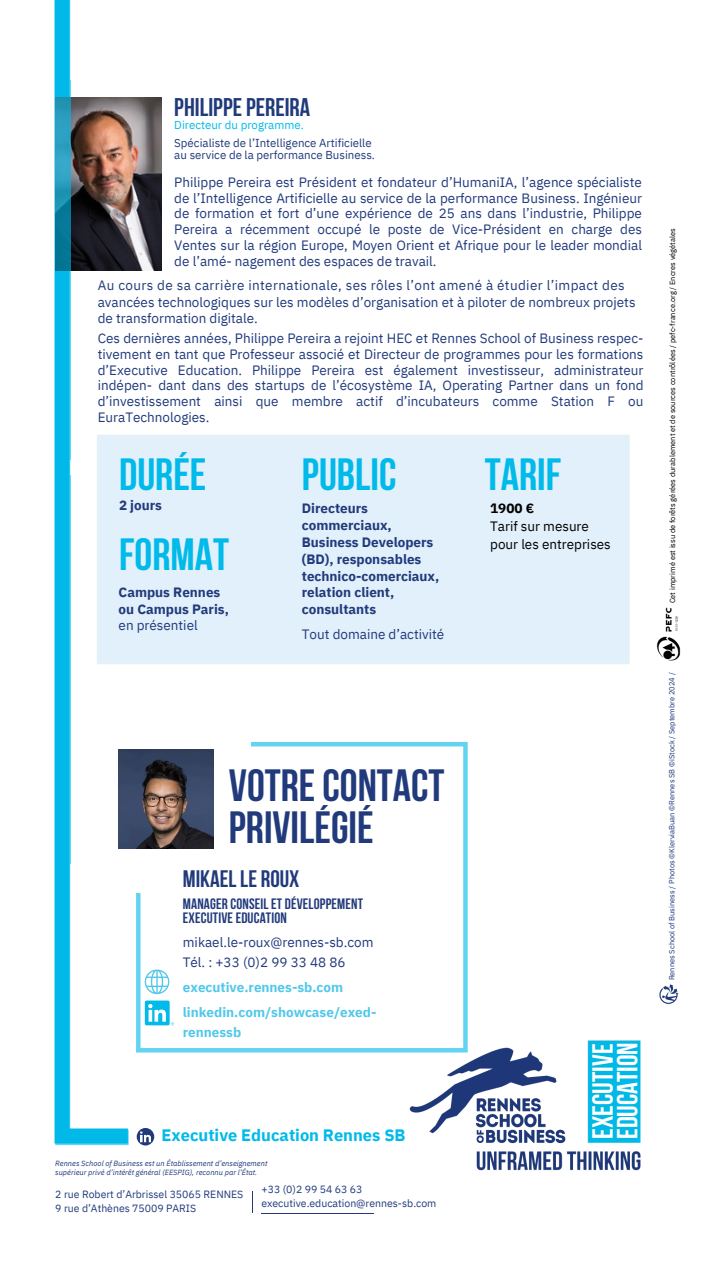
<style>
.page{position:relative;width:702px;height:1264px;background:#fff}
.page>*{position:absolute;margin:0;border:0;box-sizing:border-box;transform-origin:0 0}
.t1{font:700 45px "Bebas Neue";color:#00baea}
.t2{font:700 45px/41.7px "Bebas Neue";color:#213a7c}
.t3{font:700 28.95px "Bebas Neue";color:#fff}
.t4{font:700 25.5px "Bebas Neue";color:#213a7c}
.t5{font:700 23.85px "Bebas Neue";color:#213a7c}
.t6{font:700 16.5px "IBM Plex Sans";color:#00baea}
.t7{font:700 15px/14.7px "Bebas Neue";letter-spacing:.01em;color:#213a7c}
.t8{font:13.5px/15.8px "IBM Plex Sans";color:#213a7c}
.t9{font:700 13.5px/16.8px "IBM Plex Sans";color:#213a7c}
.t10{font:700 13.5px/24.8px "IBM Plex Sans";color:#52c8ea}
.t11{font:13.5px/18px "IBM Plex Sans";color:#000}
.t12{font:11.55px "IBM Plex Sans";color:#213a7c}
.t13{font:11.55px "IBM Plex Sans";color:#00baea}
.t14{font:10.5px/13.5px "IBM Plex Sans";color:#213a7c}
.t15{font:italic 7.5px/9px "IBM Plex Sans";color:#213a7c}
.t16{font:7.5px "IBM Plex Sans";color:#000}
.t17{font:7.5px "IBM Plex Sans";color:#213a7c}
.s1{font-weight:400}
.s2{font-weight:700}
</style>
<div class="page">
<img style="left:54px;top:0;width:587px;height:1171px">
<img style="left:129px;top:98px;width:32px;height:172px">
<svg style="left:55px;top:0;width:74px;height:1145px"></svg>
<svg style="left:55px;top:80px;width:15px;height:379px;fill:#00b9e8"></svg>
<div style="left:55px;top:475px;width:15px;height:388px;background:#00baea"></div>
<svg style="left:136px;top:742px;width:332px;height:310px"></svg>
<div style="left:104px;top:705px;width:147px;height:187px;background:#fff"></div>
<img style="left:119px;top:749px;width:94px;height:99px">
<hr style="left:261px;top:1213px;width:113px;height:1px;background:#213a7c">
<svg style="left:252px;top:1191px;width:1px;height:21px"></svg>
<svg style="left:137px;top:1127px;width:120px;height:18px"></svg>
<svg style="left:659px;top:984px;width:19px;height:19px"></svg>
<img style="left:656px;top:607px;width:25px;height:54px">
<svg style="left:145px;top:1000px;width:29px;height:25px"></svg>
<svg style="left:145px;top:969px;width:24px;height:25px"></svg>
<p class="t4" style="left:174px;top:97px;width:137px">PHILIPPEPEREIRA</p>
<h4 class="t13" style="left:174px;top:117px;width:131px">Directeur du programme.</h4>
<p class="t12" style="left:174px;top:135px;width:199px">Spécialiste de l’Intelligence Artificielle</p>
<p class="t12" style="left:174px;top:147px;width:202px">au service de la performance Business.</p>
<h6 class="t8" style="left:174px;top:174px;width:469px;text-align:justify">Philippe Pereira est Président et fondateur d’HumaniIA, l’agence spécialiste de l’Intelligence Artificielle au service de la performance Business. Ingénieur de formation et fort d’une expérience de 25 ans dans l’industrie, Philippe Pereira a récemment occupé le poste de Vice-Président en charge des Ventes sur la région Europe, Moyen Orient et Afrique pour le leader mondial de l’amé- nagement des espaces de travail.</h6>
<h1 class="t8" style="left:98px;top:277px;width:539px;line-height:16.4px">Au cours de sa carrière internationale, ses rôles l’ont amené à étudier l’impact des avancées technologiques sur les modèles d’organisation et à piloter de nombreux projets de transformation digitale.</h1>
<h1 class="t8" style="left:98px;top:330px;width:547px;text-align:justify">Ces dernières années, Philippe Pereira a rejoint HEC et Rennes School of Business respec&shy;tivement en tant que Professeur associé et Directeur de programmes pour les formations d’Executive Education. Philippe Pereira est également investisseur, administrateur indépen- dant dans des startups de l’écosystème IA, Operating Partner dans un fond d’investissement ainsi que membre actif d’incubateurs comme Station F ou</h1>
<h6 class="t8" style="left:98px;top:409px;width:113px">EuraTechnologies.</h6>
<h6 class="t1" style="left:119px;top:456px;width:89px">DURÉE</h6>
<h6 class="t9" style="left:119px;top:497px;width:44px">2 jours</h6>
<h6 class="t1" style="left:119px;top:536px;width:112px">FORMAT</h6>
<p class="t9" style="left:119px;top:583px;width:112px">Campus Rennes ou Campus Paris, <span class="s1">en présentiel</span></p>
<h1 class="t1" style="left:302px;top:456px;width:96px">PUBLIC</h1>
<h5 class="t9" style="left:302px;top:499px;width:139px">Directeurs commerciaux,<br>Business Developers (BD), responsables technico-comerciaux, relation client, consultants</h5>
<h5 class="t8" style="left:302px;top:626px;width:144px">Tout domaine d’activité</h5>
<h2 class="t1" style="left:485px;top:456px;width:78px">TARIF</h2>
<p class="t11" style="left:490px;top:498px;width:122px"><span class="s2">1900 €<br></span>Tarif sur mesure pour les entreprises</p>
<h6 class="t2" style="left:229px;top:769px;width:217px">VOTRE CONTACT<br>PRIVILÉGIÉ</h6>
<h2 class="t5" style="left:183px;top:869px;width:118px">MIKAELLE ROUX</h2>
<h2 class="t7" style="left:183px;top:897px;width:182px">MANAGER CONSEIL ET DÉVELOPPEMENT<br>EXECUTIVE EDUCATION</h2>
<p class="t8" style="left:183px;top:931px;width:192px;line-height:20.2px">mikael.le-roux@rennes-sb.com<br>Tél. : +33 (0)2 99 33 48 86</p>
<p class="t10" style="left:183px;top:974px;width:195px">executive.rennes-sb.com linkedin.com/showcase/exed-</p>
<p class="t10" style="left:183px;top:1019px;width:60px">rennessb</p>
<p class="t6" style="left:162px;top:1124px;width:246px">Executive Education Rennes SB</p>
<h6 class="t15" style="left:55px;top:1158px;width:214px">Rennes School of Business est un Établissement d’enseignement supérieur privé d’intérêt général (EESPIG), reconnu par l’État.</h6>
<h1 class="t14" style="left:55px;top:1187px;width:190px">2 rue Robert d’Arbrissel 35065 RENNES<br>9 rue d’Athènes 75009 PARIS</h1>
<h6 class="t14" style="left:261px;top:1182px;width:176px">+33 (0)2 99 54 63 63 executive.education@rennes-sb.com</h6>
<p class="t3" style="left:591px;top:1138px;width:97px;rotate:-90deg">EXECUTIVE</p>
<p class="t3" style="left:616px;top:1139px;width:98px;rotate:-90deg">EDUCATION</p>
<p class="t16" style="left:667px;top:603px;width:376px;rotate:-90deg">Cet imprimé est issu de forêts gérées durablement et de sources contrôlées / pefc-france.org / Encres végétales</p>
<h4 class="t17" style="left:667px;top:980px;width:309px;rotate:-90deg">Rennes School of Business / Photos ©KlerviaBuan ©Rennes SB ©iStock / Septembre 2024 /</h4>
</div>
